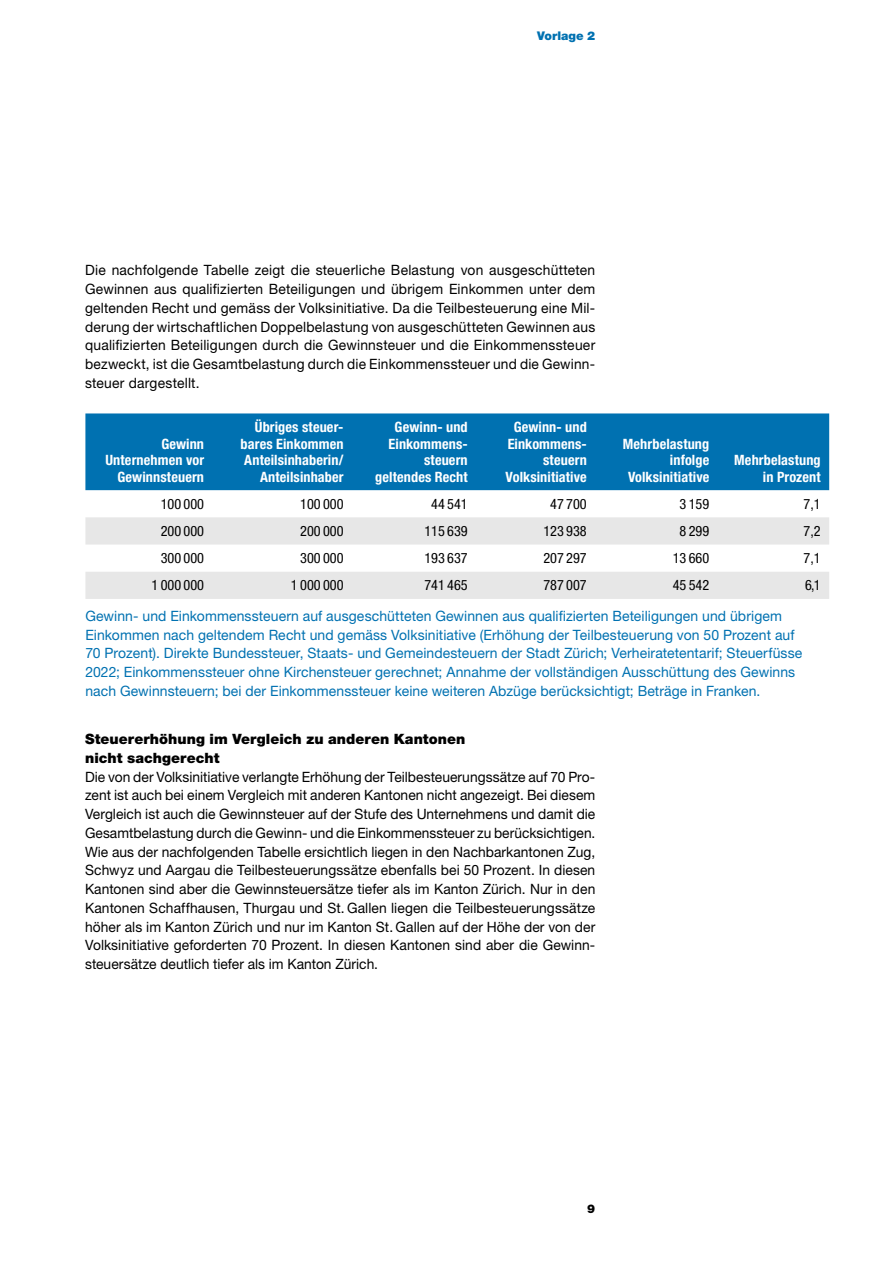
<style>
.page{position:relative;width:893px;height:1263px;background:#fff}
.page>*{position:absolute;margin:0;border:0;box-sizing:border-box;transform-origin:0 0}
.Grundtext_nach_Titel{font:14.25px/18.8px "Helvetica Neue LT Pro";letter-spacing:.01em;color:#000;text-align:justify}
.t1{font:14.25px/18.8px "Helvetica Neue LT Pro";letter-spacing:.005em;color:#0071b1}
.diverses_Tabellenkopf{font:700 condensed 14.25px/16.5px "Helvetica Neue LT Pro";letter-spacing:.01em;color:#fff;text-align:right}
.diverses_Grundtext{font:condensed 14.25px "Helvetica Neue LT Pro";color:#000}
.Zwischentitel_H3{font:900 14.25px/18.8px "Helvetica Neue LT Pro";letter-spacing:.005em;color:#000}
.t2{font:900 12px "Helvetica Neue LT Pro";color:#0071b1}
.t3{font:900 12px "Helvetica Neue LT Pro";color:#000}
</style>
<div class="page">
<div style="left:85px;top:413px;width:744px;height:77px;background:#0071b1"></div>
<svg style="left:85px;top:517px;width:744px;height:82px;fill:#e7e7e7"></svg>
<p class="t2" style="left:537px;top:29px;width:60px">Vorlage 2</p>
<p class="Grundtext_nach_Titel" style="left:85px;top:261px;width:512px">Die nachfolgende Tabelle zeigt die steuerliche Belastung von ausgeschütteten Gewinnen aus qualifizierten Beteiligungen und übrigem Einkommen unter dem geltenden Recht und gemäss der Volksinitiative. Da die Teilbesteuerung eine Mil&shy;derung der wirtschaftlichen Doppelbelastung von ausgeschütteten Gewinnen aus qualifizierten Beteiligungen durch die Gewinnsteuer und die Einkommenssteuer bezweckt, ist die Gesamtbelastung durch die Einkommenssteuer und die Gewinn&shy;steuer dargestellt.</p>
<h4 class="diverses_Tabellenkopf" style="left:105px;top:435px;width:100px">Gewinn<br>Unternehmen vor<br>Gewinnsteuern</h4>
<h4 class="diverses_Tabellenkopf" style="left:241px;top:419px;width:104px">Übriges steuer&shy;bares Einkommen<br>Anteilsinhaberin/<br>Anteilsinhaber</h4>
<h4 class="diverses_Tabellenkopf" style="left:375px;top:419px;width:94px">Gewinn- und<br>Einkommens&shy;steuern geltendes Recht</h4>
<h4 class="diverses_Tabellenkopf" style="left:506px;top:419px;width:83px">Gewinn- und<br>Einkommens&shy;steuern<br>Volksinitiative</h4>
<h4 class="diverses_Tabellenkopf" style="left:623px;top:435px;width:88px">Mehrbelastung infolge<br>Volksinitiative</h4>
<h4 class="diverses_Tabellenkopf" style="left:734px;top:452px;width:88px">Mehrbelastung in Prozent</h4>
<p class="diverses_Grundtext" style="left:161px;top:495px;width:45px">100 000</p>
<p class="diverses_Grundtext" style="left:300px;top:495px;width:45px">100 000</p>
<p class="diverses_Grundtext" style="left:431px;top:495px;width:38px">44 541</p>
<p class="diverses_Grundtext" style="left:550px;top:495px;width:38px">47 700</p>
<p class="diverses_Grundtext" style="left:679px;top:495px;width:31px">3 159</p>
<p class="diverses_Grundtext" style="left:804px;top:495px;width:19px">7,1</p>
<p class="diverses_Grundtext" style="left:161px;top:523px;width:45px">200 000</p>
<p class="diverses_Grundtext" style="left:300px;top:523px;width:45px">200 000</p>
<p class="diverses_Grundtext" style="left:424px;top:523px;width:45px">115 639</p>
<p class="diverses_Grundtext" style="left:543px;top:523px;width:45px">123 938</p>
<p class="diverses_Grundtext" style="left:679px;top:523px;width:31px">8 299</p>
<p class="diverses_Grundtext" style="left:804px;top:523px;width:19px">7,2</p>
<p class="diverses_Grundtext" style="left:161px;top:550px;width:45px">300 000</p>
<p class="diverses_Grundtext" style="left:300px;top:550px;width:45px">300 000</p>
<p class="diverses_Grundtext" style="left:424px;top:550px;width:45px">193 637</p>
<p class="diverses_Grundtext" style="left:543px;top:550px;width:45px">207 297</p>
<p class="diverses_Grundtext" style="left:673px;top:550px;width:38px">13 660</p>
<p class="diverses_Grundtext" style="left:804px;top:550px;width:19px">7,1</p>
<p class="diverses_Grundtext" style="left:151px;top:577px;width:54px">1 000 000</p>
<p class="diverses_Grundtext" style="left:291px;top:577px;width:54px">1 000 000</p>
<p class="diverses_Grundtext" style="left:424px;top:577px;width:45px">741 465</p>
<p class="diverses_Grundtext" style="left:543px;top:577px;width:45px">787 007</p>
<p class="diverses_Grundtext" style="left:673px;top:577px;width:38px">45 542</p>
<p class="diverses_Grundtext" style="left:805px;top:577px;width:17px">6,1</p>
<p class="t1" style="left:85px;top:606px;width:718px">Gewinn- und Einkommenssteuern auf ausgeschütteten Gewinnen aus qualifizierten Beteiligungen und übrigem Einkommen nach geltendem Recht und gemäss Volksinitiative (Erhöhung der Teilbesteuerung von 50 Prozent auf 70 Prozent). Direkte Bundessteuer, Staats- und Gemeindesteuern der Stadt Zürich; Verheiratetentarif; Steuerfüsse 2022; Einkommenssteuer ohne Kirchensteuer gerechnet; Annahme der vollständigen Ausschüttung des Gewinns nach Gewinnsteuern; bei der Einkommenssteuer keine weiteren Abzüge berücksichtigt; Beträge in Franken.</p>
<h3 class="Zwischentitel_H3" style="left:85px;top:730px;width:382px">Steuererhöhung im Vergleich zu anderen Kantonen nicht sachgerecht</h3>
<p class="Grundtext_nach_Titel" style="left:85px;top:767px;width:512px">Die von der Volksinitiative verlangte Erhöhung der Teilbesteuerungssätze auf 70 Pro&shy;zent ist auch bei einem Vergleich mit anderen Kantonen nicht angezeigt. Bei diesem Vergleich ist auch die Gewinnsteuer auf der Stufe des Unternehmens und damit die Gesamtbelastung durch die Gewinn- und die Einkommenssteuer zu berücksichtigen.<br>Wie aus der nachfolgenden Tabelle ersichtlich liegen in den Nachbarkantonen Zug, Schwyz und Aargau die Teilbesteuerungssätze ebenfalls bei 50 Prozent. In diesen Kantonen sind aber die Gewinnsteuersätze tiefer als im Kanton Zürich. Nur in den Kantonen Schaffhausen, Thurgau und St. Gallen liegen die Teilbesteuerungssätze höher als im Kanton Zürich und nur im Kanton St. Gallen auf der Höhe der von der Volksinitiative geforderten 70 Prozent. In diesen Kantonen sind aber die Gewinn&shy;steuersätze deutlich tiefer als im Kanton Zürich.</p>
<p class="t3" style="left:587px;top:1201px;width:10px">9</p>
</div>
